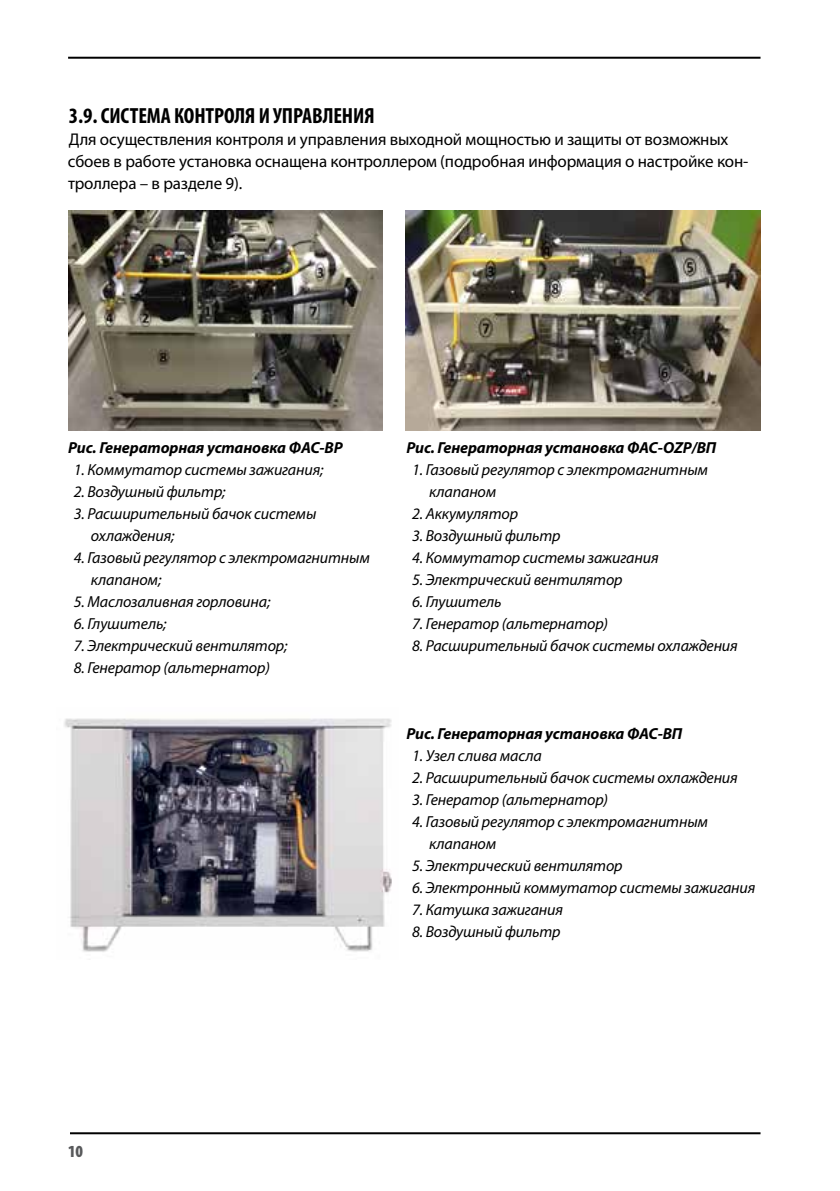
<style>
.page{position:relative;width:840px;height:1191px;background:#fff}
.page>*{position:absolute;margin:0;border:0;box-sizing:border-box;transform-origin:0 0}
.t1{font:700 condensed 22px "Myriad Pro";letter-spacing:-.005em;color:#000}
.t2{font:17px/22px "Myriad Pro";letter-spacing:-.01em;color:#000}
.t3{font:900 condensed 17px "Myriad Pro";color:#58595b}
.t4{font:italic 16px/22px "Myriad Pro";letter-spacing:-.01em;color:#000}
.t5{font:italic 700 16px "Myriad Pro";letter-spacing:-.01em;color:#000}
</style>
<div class="page">
<hr style="left:70px;top:1132px;width:690px;height:2px;background:#000">
<hr style="left:68px;top:57px;width:692px;height:2px;background:#000">
<img style="left:68px;top:211px;width:314px;height:220px">
<img style="left:405px;top:211px;width:355px;height:220px">
<img style="left:64px;top:718px;width:328px;height:234px">
<h1 class="t1" style="left:69px;top:102px;width:307px">3.9. СИСТЕМА КОНТРОЛЯ И УПРАВЛЕНИЯ</h1>
<p class="t2" style="left:68px;top:128px;width:681px">Для осуществления контроля и управления выходной мощностью и защиты от возможных сбоев в работе установка оснащена контроллером (подробная информация о настройке кон&shy;троллера – в разделе 9).</p>
<p class="t5" style="left:68px;top:437px;width:276px">Рис. Генераторная установка ФАС-ВР</p>
<p class="t4" style="left:74px;top:458px;width:251px">1. Коммутатор системы зажигания;</p>
<p class="t4" style="left:74px;top:480px;width:153px">2. Воздушный фильтр;</p>
<p class="t4" style="left:91px;top:502px;width:227px;text-indent:-17px">3. Расширительный бачок системы охлаждения;</p>
<p class="t4" style="left:91px;top:546px;width:280px;text-indent:-17px">4. Газовый регулятор с электромагнитным клапаном;</p>
<p class="t4" style="left:74px;top:590px;width:198px">5. Маслозаливная горловина;</p>
<p class="t4" style="left:74px;top:612px;width:94px">6. Глушитель;</p>
<p class="t4" style="left:74px;top:634px;width:215px">7. Электрический вентилятор;</p>
<p class="t4" style="left:74px;top:656px;width:197px">8. Генератор (альтернатор)</p>
<p class="t5" style="left:406px;top:437px;width:311px">Рис. Генераторная установка ФАС-OZP/ВП</p>
<p class="t4" style="left:429px;top:458px;width:280px;text-indent:-17px">1. Газовый регулятор с электромагнитным клапаном</p>
<p class="t4" style="left:412px;top:502px;width:107px">2. Аккумулятор</p>
<p class="t4" style="left:412px;top:524px;width:150px">3. Воздушный фильтр</p>
<p class="t4" style="left:412px;top:546px;width:248px">4. Коммутатор системы зажигания</p>
<p class="t4" style="left:412px;top:568px;width:212px">5. Электрический вентилятор</p>
<p class="t4" style="left:412px;top:590px;width:91px">6. Глушитель</p>
<p class="t4" style="left:412px;top:612px;width:197px">7. Генератор (альтернатор)</p>
<p class="t4" style="left:412px;top:634px;width:327px">8. Расширительный бачок системы охлаждения</p>
<p class="t5" style="left:406px;top:723px;width:277px">Рис. Генераторная установка ФАС-ВП</p>
<p class="t4" style="left:412px;top:744px;width:131px">1. Узел слива масла</p>
<p class="t4" style="left:412px;top:766px;width:327px">2. Расширительный бачок системы охлаждения</p>
<p class="t4" style="left:412px;top:788px;width:197px">3. Генератор (альтернатор)</p>
<p class="t4" style="left:429px;top:810px;width:280px;text-indent:-17px">4. Газовый регулятор с электромагнитным клапаном</p>
<p class="t4" style="left:412px;top:854px;width:212px">5. Электрический вентилятор</p>
<p class="t4" style="left:412px;top:876px;width:345px">6. Электронный коммутатор системы зажигания</p>
<p class="t4" style="left:412px;top:898px;width:152px">7. Катушка зажигания</p>
<p class="t4" style="left:412px;top:920px;width:150px">8. Воздушный фильтр</p>
<p class="t3" style="left:68px;top:1142px;width:16px">10</p>
</div>
